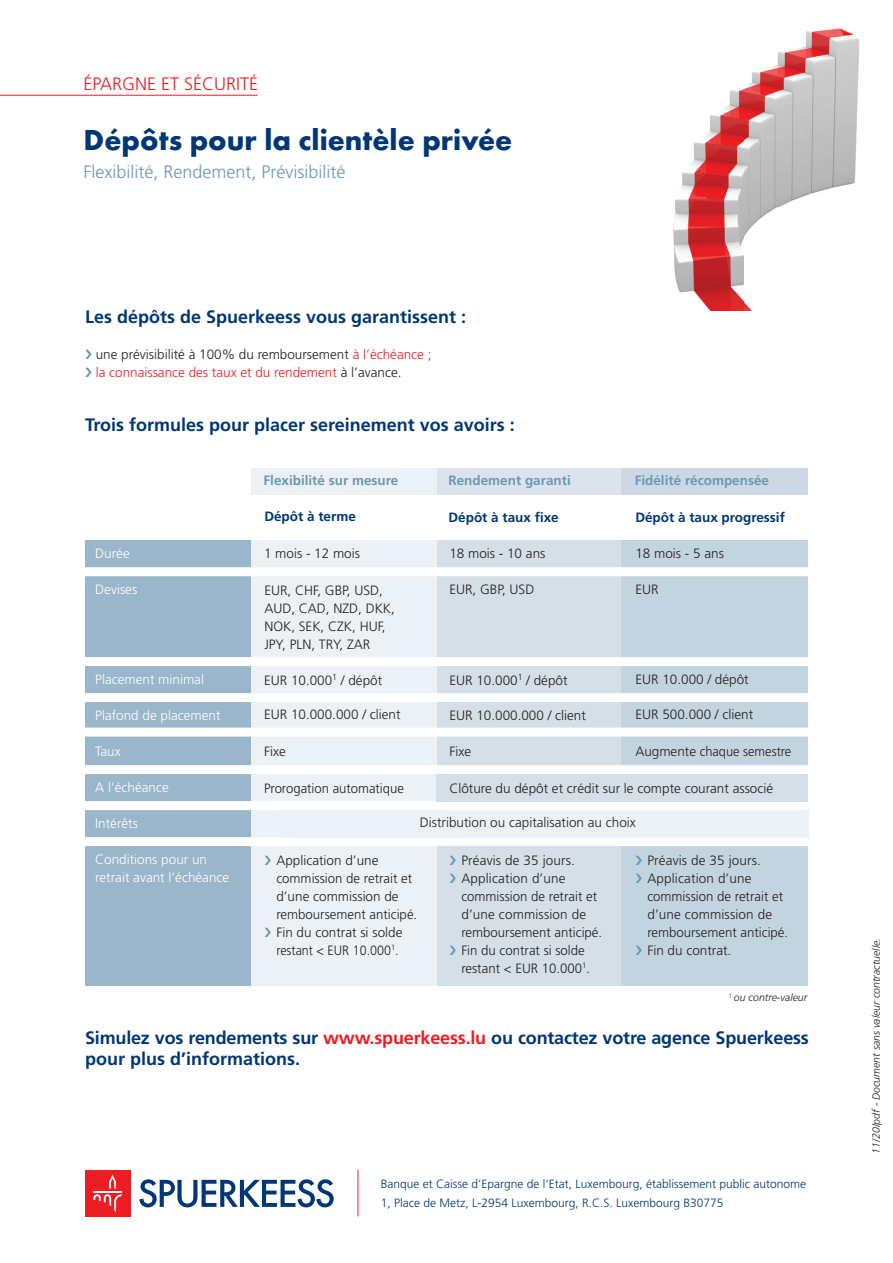
<style>
.page{position:relative;width:893px;height:1263px;background:#fff}
.page>*{position:absolute;margin:0;border:0;box-sizing:border-box;transform-origin:0 0}
.t1{font:700 30px "Futura T";color:#013775}
.t2{font:700 18px/21px "Frutiger";color:#013775}
.t3{font:300 18px "Frutiger";color:#6a99b4}
.t4{font:300 18px "Frutiger";color:#ee1d23}
.t5{font:300 13.5px/18px "Frutiger";color:#231f20}
.t6{font:300 13.5px/18px "Frutiger";color:#fff}
.t7{font:700 13.5px "Frutiger";color:#6a99b4}
.t8{font:700 13.5px "Frutiger";color:#013775}
.t9{font:300 12px/18.8px "Frutiger";color:#013775}
.t10{font:italic 300 10.5px "Frutiger";color:#231f20}
.s1{color:#ee1d23}
</style>
<div class="page">
<img style="left:673px;top:28px;width:186px;height:283px">
<div style="left:436px;top:540px;width:186px;height:446px;background:#d4dfe8"></div>
<div style="left:241px;top:540px;width:195px;height:446px;background:#ecf1f5"></div>
<div style="left:622px;top:540px;width:186px;height:446px;background:#c3d4e1"></div>
<div style="left:85px;top:540px;width:166px;height:446px;background:#9ab6ca"></div>
<div style="left:433px;top:468px;width:189px;height:27px;background:#dbe4ec"></div>
<div style="left:622px;top:468px;width:186px;height:27px;background:#ccd9e4"></div>
<div style="left:251px;top:468px;width:185px;height:27px;background:#ecf1f5"></div>
<div style="left:69px;top:567px;width:786px;height:9px;background:#fff"></div>
<div style="left:63px;top:657px;width:786px;height:9px;background:#fff"></div>
<div style="left:66px;top:693px;width:787px;height:9px;background:#fff"></div>
<div style="left:66px;top:727px;width:787px;height:9px;background:#fff"></div>
<div style="left:77px;top:765px;width:787px;height:9px;background:#fff"></div>
<div style="left:77px;top:801px;width:787px;height:9px;background:#fff"></div>
<div style="left:53px;top:837px;width:787px;height:9px;background:#fff"></div>
<div style="left:281px;top:810px;width:527px;height:27px;background:#ecf1f5"></div>
<div style="left:436px;top:774px;width:372px;height:27px;background:#d4dfe8"></div>
<hr style="left:0;top:95px;width:258px;height:1px;background:#ee1d23">
<hr style="left:358px;top:1170px;width:1px;height:46px;background:#ee1d23">
<svg style="left:139px;top:1179px;width:195px;height:28px"></svg>
<div style="left:85px;top:1170px;width:46px;height:47px;background:#ee1d23"></div>
<svg style="left:93px;top:1175px;width:29px;height:37px"></svg>
<h2 class="t4" style="left:84px;top:73px;width:176px">ÉPARGNE ET SÉCURITÉ</h2>
<h1 class="t1" style="left:84px;top:122px;width:430px">Dépôts pour la clientèle privée</h1>
<h2 class="t3" style="left:84px;top:162px;width:263px">Flexibilité, Rendement, Prévisibilité</h2>
<h2 class="t2" style="left:85px;top:306px;width:383px">Les dépôts de Spuerkeess vous garantissent :</h2>
<p class="t5" style="left:96px;top:345px;width:337px">une prévisibilité à 100% du remboursement <span class="s1">à l’échéance ; la connaissance des taux et du rendement</span> à l’avance.</p>
<h2 class="t2" style="left:85px;top:414px;width:431px">Trois formules pour placer sereinement vos avoirs :</h2>
<p class="t7" style="left:264px;top:473px;width:136px">Flexibilité sur mesure</p>
<p class="t8" style="left:264px;top:509px;width:93px">Dépôt à terme</p>
<p class="t7" style="left:448px;top:473px;width:124px">Rendement garanti</p>
<p class="t8" style="left:448px;top:509px;width:112px">Dépôt à taux fixe</p>
<p class="t7" style="left:635px;top:473px;width:136px">Fidélité récompensée</p>
<p class="t8" style="left:635px;top:509px;width:151px">Dépôt à taux progressif</p>
<p class="t6" style="left:95px;top:544px;width:36px">Durée</p>
<p class="t6" style="left:95px;top:580px;width:43px">Devises</p>
<p class="t6" style="left:95px;top:670px;width:110px">Placement minimal</p>
<p class="t6" style="left:95px;top:706px;width:127px">Plafond de placement</p>
<p class="t6" style="left:95px;top:742px;width:27px">Taux</p>
<p class="t6" style="left:95px;top:778px;width:75px">A l’échéance</p>
<p class="t6" style="left:95px;top:814px;width:44px">Intérêts</p>
<p class="t6" style="left:95px;top:850px;width:135px">Conditions pour un retrait avant l’échéance</p>
<p class="t5" style="left:264px;top:544px;width:98px">1 mois - 12 mois</p>
<p class="t5" style="left:449px;top:544px;width:98px">18 mois - 10 ans</p>
<p class="t5" style="left:635px;top:544px;width:90px">18 mois - 5 ans</p>
<p class="t5" style="left:264px;top:581px;width:132px">EUR, CHF, GBP, USD,<br>AUD, CAD, NZD, DKK,<br>NOK, SEK, CZK, HUF,<br>JPY, PLN, TRY, ZAR</p>
<p class="t5" style="left:449px;top:580px;width:86px">EUR, GBP, USD</p>
<p class="t5" style="left:635px;top:580px;width:25px">EUR</p>
<p class="t5" style="left:264px;top:671px;width:120px">EUR 10.000<sup>1</sup> / dépôt</p>
<p class="t5" style="left:449px;top:671px;width:120px">EUR 10.000<sup>1</sup> / dépôt</p>
<p class="t5" style="left:635px;top:670px;width:115px">EUR 10.000 / dépôt</p>
<p class="t5" style="left:264px;top:705px;width:138px">EUR 10.000.000 / client</p>
<p class="t5" style="left:449px;top:707px;width:138px">EUR 10.000.000 / client</p>
<p class="t5" style="left:635px;top:705px;width:119px">EUR 500.000 / client</p>
<p class="t5" style="left:264px;top:743px;width:23px">Fixe</p>
<p class="t5" style="left:449px;top:743px;width:23px">Fixe</p>
<p class="t5" style="left:635px;top:743px;width:158px">Augmente chaque semestre</p>
<p class="t5" style="left:264px;top:779px;width:141px">Prorogation automatique</p>
<p class="t5" style="left:449px;top:779px;width:325px">Clôture du dépôt et crédit sur le compte courant associé</p>
<p class="t5" style="left:420px;top:813px;width:218px">Distribution ou capitalisation au choix</p>
<p class="t5" style="left:276px;top:851px;width:142px">Application d’une commission de retrait et d’une commission de remboursement anticipé.<br>Fin du contrat si solde restant &lt; EUR 10.000<sup>1</sup>.</p>
<p class="t5" style="left:461px;top:851px;width:142px">Préavis de 35 jours.<br>Application d’une commission de retrait et d’une commission de remboursement anticipé.<br>Fin du contrat si solde restant &lt; EUR 10.000<sup>1</sup>.</p>
<p class="t5" style="left:647px;top:851px;width:142px">Préavis de 35 jours.<br>Application d’une commission de retrait et d’une commission de remboursement anticipé.<br>Fin du contrat.</p>
<p class="t10" style="left:729px;top:992px;width:80px"><sup>1</sup> ou contre-valeur</p>
<h2 class="t2" style="left:85px;top:1027px;width:725px">Simulez vos rendements sur <span class="s1">www.spuerkeess.lu</span> ou contactez votre agence Spuerkeess pour plus d’informations.</h2>
<p class="t9" style="left:381px;top:1174px;width:427px">Banque et Caisse d’Epargne de l’Etat, Luxembourg, établissement public autonome<br>1, Place de Metz, L-2954 Luxembourg, R.C.S. Luxembourg B30775</p>
<p class="t10" style="left:870px;top:1154px;width:217px;rotate:-90deg">11/20/pdf - Document sans valeur contractuelle.</p>
</div>
